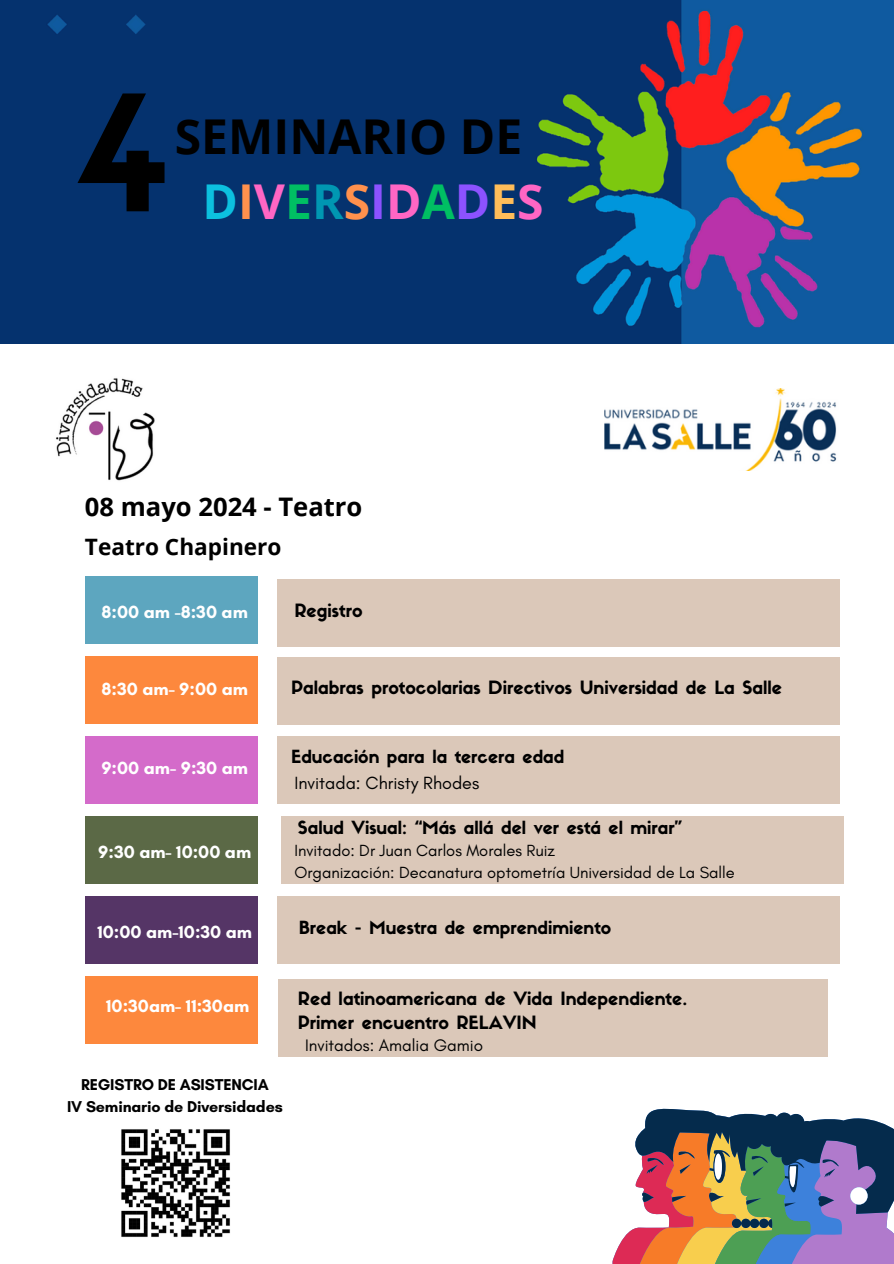
<style>
.page{position:relative;width:894px;height:1264px;background:#fff}
.page>*{position:absolute;margin:0;border:0;box-sizing:border-box;transform-origin:0 0}
.t1{font:158.1px "Sifonn Basic";color:#000}
.t2{font:700 48px "Open Sans";color:#ff66c4}
.t3{font:700 48px "Open Sans";color:#000}
.t4{font:700 25.65px "Open Sans";color:#000}
.t5{font:700 22.65px "Open Sans";color:#000}
.t6{font:18px "Sifonn Basic";color:#000}
.t7{font:700 18px "Glacial Indifference";color:#fff}
.t8{font:18px "Glacial Indifference";color:#000}
.t9{font:17.85px "Sifonn Basic";color:#000}
.t10{font:16.95px "Glacial Indifference";color:#000}
.t11{font:16.5px "Glacial Indifference";color:#000}
.t12{font:700 16.05px "Glacial Indifference";letter-spacing:-.01em;color:#000}
.s1{color:#0cc0df}
.s2{color:#ff914d}
.s3{color:#00bf63}
.s4{color:#0097b2}
.s5{color:#8c52ff}
.s6{color:#ffbd59}
</style>
<div class="page">
<div style="left:277px;top:579px;width:562px;height:67px;background:#dbc8b9"></div>
<div style="left:85px;top:576px;width:172px;height:68px;background:#5da6bf"></div>
<div style="left:277px;top:657px;width:562px;height:68px;background:#dbc8b9"></div>
<div style="left:85px;top:656px;width:172px;height:68px;background:#fd883d"></div>
<div style="left:277px;top:736px;width:562px;height:67px;background:#dbc8b9"></div>
<div style="left:85px;top:736px;width:172px;height:67px;background:#d46bca"></div>
<div style="left:281px;top:816px;width:562px;height:67px;background:#dbc8b9"></div>
<div style="left:85px;top:816px;width:172px;height:67px;background:#5b6946"></div>
<div style="left:277px;top:896px;width:562px;height:67px;background:#dbc8b9"></div>
<div style="left:85px;top:896px;width:172px;height:67px;background:#553566"></div>
<div style="left:278px;top:979px;width:549px;height:78px;background:#dbc8b9"></div>
<div style="left:85px;top:975px;width:172px;height:68px;background:#fd883d"></div>
<img style="left:56px;top:378px;width:99px;height:103px">
<img style="left:604px;top:389px;width:233px;height:82px">
<img style="left:0;top:0;width:893px;height:343px">
<img style="left:121px;top:1129px;width:109px;height:108px">
<svg style="left:612px;top:1108px;width:281px;height:155px;background:#8c7f84"></svg>
<p class="t1" style="left:76px;top:93px;width:92px">4</p>
<p class="t3" style="left:175px;top:102px;width:349px">SEMINARIO DE</p>
<h5 class="t2" style="left:202px;top:168px;width:342px"><span class="s1">D</span><span class="s2">I</span>V<span class="s3">E</span><span class="s4">R</span><span class="s2">S</span><span class="s5">I</span>D<span class="s3">A</span><span class="s5">D</span><span class="s6">E</span>S</h5>
<p class="t4" style="left:85px;top:488px;width:279px">08 mayo 2024 - Teatro</p>
<h5 class="t5" style="left:85px;top:531px;width:198px">Teatro Chapinero</h5>
<p class="t7" style="left:102px;top:601px;width:148px">8:00 am -8:30 am</p>
<p class="t6" style="left:294px;top:603px;width:70px">Registro</p>
<p class="t7" style="left:101px;top:678px;width:148px">8:30 am- 9:00 am</p>
<p class="t6" style="left:291px;top:681px;width:492px">Palabras protocolarias Directivos Universidad de La Salle</p>
<p class="t7" style="left:101px;top:756px;width:148px">9:00 am- 9:30 am</p>
<p class="t7" style="left:98px;top:841px;width:154px">9:30 am- 10:00 am</p>
<p class="t9" style="left:291px;top:749px;width:274px">Educación para la tercera edad</p>
<p class="t8" style="left:294px;top:771px;width:186px">Invitada: Christy Rhodes</p>
<p class="t9" style="left:298px;top:820px;width:385px">Salud Visual: “Más allá del ver está el mirar”</p>
<h1 class="t11" style="left:294px;top:840px;width:262px">Invitado: Dr Juan Carlos Morales Ruiz</h1>
<p class="t11" style="left:294px;top:862px;width:442px">Organización: Decanatura optometría Universidad de La Salle</p>
<p class="t7" style="left:97px;top:921px;width:156px">10:00 am-10:30 am</p>
<p class="t9" style="left:298px;top:920px;width:314px">Break - Muestra de emprendimiento</p>
<h2 class="t7" style="left:106px;top:995px;width:145px">10:30am- 11:30am</h2>
<h5 class="t12" style="left:81px;top:1074px;width:189px">REGISTRO DE ASISTENCIA</h5>
<p class="t12" style="left:67px;top:1096px;width:217px">IV Seminario de Diversidades</p>
<h1 class="t6" style="left:298px;top:991px;width:391px">Red latinoamericana de Vida Independiente.</h1>
<p class="t6" style="left:298px;top:1015px;width:240px">Primer encuentro RELAVIN</p>
<h3 class="t10" style="left:305px;top:1034px;width:179px">Invitados: Amalia Gamio</h3>
</div>
